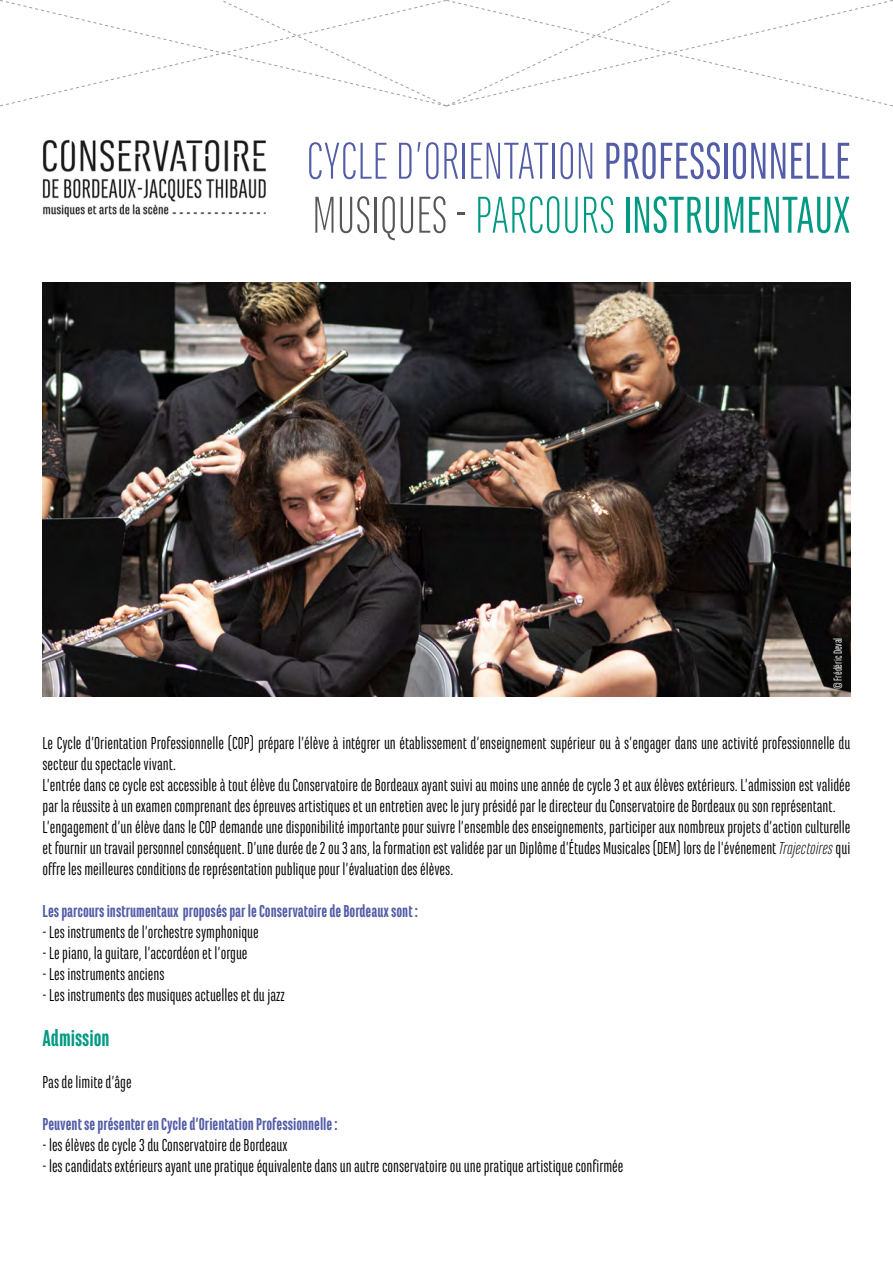
<style>
.page{position:relative;width:893px;height:1263px;background:#fff}
.page>*{position:absolute;margin:0;border:0;box-sizing:border-box;transform-origin:0 0}
.t1{font:300 54px/54px "Marianina Cn FY";color:#535da7}
.t2{font:700 24px "Marianina Cn FY";color:#009a83}
.t3{font:18px/21px "Marianina Cn FY";color:#000}
.t4{font:700 18px "Marianina Cn FY";color:#535da7}
.t5{font:12px "Marianina Cn FY";letter-spacing:-.01em;color:#fff}
.s1{font-weight:400}
.s2{color:#575756}
.s3{color:#009a83}
.s4{font-weight:400;color:#009a83}
.s5{font-weight:300;font-style:italic}
</style>
<div class="page">
<img style="left:43px;top:282px;width:807px;height:415px">
<svg style="left:0;top:0;width:222px;height:107px"></svg>
<svg style="left:222px;top:0;width:224px;height:107px"></svg>
<svg style="left:446px;top:0;width:447px;height:107px"></svg>
<img style="left:42px;top:139px;width:224px;height:78px">
<h1 class="t1" style="left:306px;top:134px;width:545px">CYCLE D’ORIENTATION <span class="s1">PROFESSIONNELLE<br></span><span class="s2">MUSIQUES -</span><span class="s3">PARCOURS</span> <span class="s4">INSTRUMENTAUX</span></h1>
<p class="t5" style="left:831px;top:689px;width:53px;rotate:-90deg">© Frédéric Deval</p>
<p class="t3" style="left:43px;top:732px;width:809px">Le Cycle d’Orientation Professionnelle (COP) prépare l’élève à intégrer un établissement d’enseignement supérieur ou à s’engager dans une activité professionnelle du secteur du spectacle vivant.<br>L’entrée dans ce cycle est accessible à tout élève du Conservatoire de Bordeaux ayant suivi au moins une année de cycle 3 et aux élèves extérieurs. L’admission est validée par la réussite à un examen comprenant des épreuves artistiques et un entretien avec le jury présidé par le directeur du Conservatoire de Bordeaux ou son représentant.<br>L’engagement d’un élève dans le COP demande une disponibilité importante pour suivre l’ensemble des enseignements, participer aux nombreux projets d’action culturelle et fournir un travail personnel conséquent. D’une durée de 2 ou 3 ans, la formation est validée par un Diplôme d’Études Musicales (DEM) lors de l’événement <span class="s5">Trajectoires</span> qui offre les meilleures conditions de représentation publique pour l’évaluation des élèves.</p>
<p class="t4" style="left:43px;top:901px;width:377px">Les parcours instrumentaux proposés par le Conservatoire de Bordeaux sont :</p>
<p class="t3" style="left:43px;top:921px;width:218px">- Les instruments de l’orchestre symphonique</p>
<p class="t3" style="left:43px;top:942px;width:207px">- Le piano, la guitare, l’accordéon et l’orgue</p>
<p class="t3" style="left:43px;top:963px;width:124px">- Les instruments anciens</p>
<p class="t3" style="left:43px;top:984px;width:244px">- Les instruments des musiques actuelles et du jazz</p>
<h2 class="t2" style="left:43px;top:1025px;width:69px">Admission</h2>
<p class="t3" style="left:43px;top:1071px;width:91px">Pas de limite d’âge</p>
<p class="t4" style="left:43px;top:1114px;width:297px">Peuvent se présenter en Cycle d’Orientation Professionnelle :</p>
<p class="t3" style="left:43px;top:1134px;width:246px">- les élèves de cycle 3 du Conservatoire de Bordeaux</p>
<p class="t3" style="left:43px;top:1155px;width:582px">- les candidats extérieurs ayant une pratique équivalente dans un autre conservatoire ou une pratique artistique confirmée</p>
</div>
